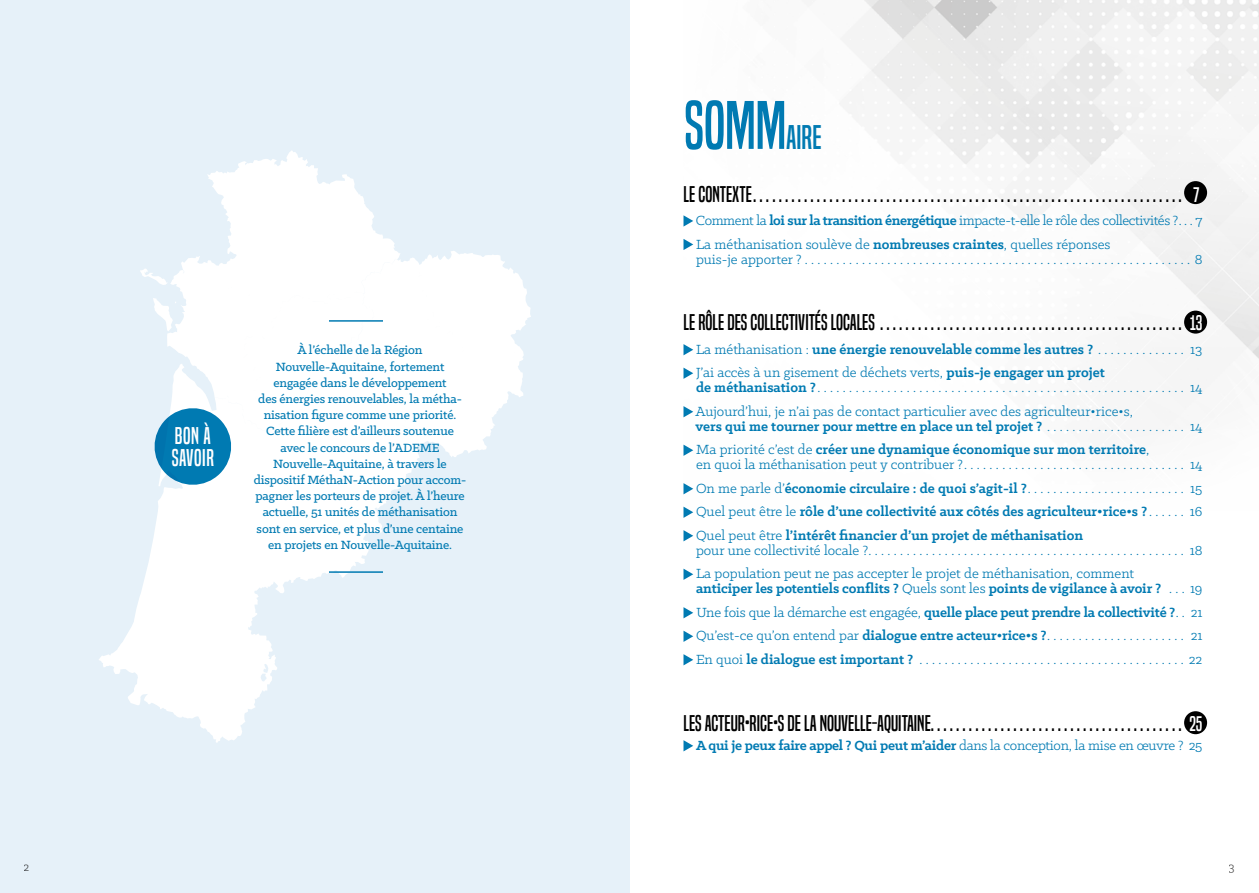
<style>
.page{position:relative;width:1259px;height:893px;background:#fff}
.page>*{position:absolute;margin:0;border:0;box-sizing:border-box;transform-origin:0 0}
.t1{font:63.3px "Built Titling Rg";color:#007ab2}
.t2{font:22.35px/22.4px "Built Titling Rg";letter-spacing:.03em;color:#fff}
.t3{font:21px "Built Titling Rg";color:#000}
.t4{font:19.5px "Built Titling Rg";color:#fff}
.t5{font:15px/23.5px "Klinic Slab";color:#007ab2}
.t6{font:700 15px/23.5px "Klinic Slab";color:#007ab2}
.t7{font:15px/23.5px "Klinic Slab";letter-spacing:-.025em;color:#007ab2}
.t8{font:500 13.5px/16.2px "Klinic Slab";letter-spacing:-.01em;color:#007ab2;text-align:center}
.t9{font:13.5px "Klinic Slab";color:#000}
.s1{font-size:31.65px}
.s2{font-weight:700}
.s3{font-weight:400}
.s4{font-size:18px}
</style>
<div class="page">
<div style="left:1184px;top:711px;width:23px;height:23px;background:#000;border-radius:50%"></div>
<div style="left:0;top:0;width:629px;height:893px;background:#e6f1f9"></div>
<img style="left:683px;top:0;width:576px;height:507px">
<svg style="left:683px;top:215px;width:10px;height:12px"></svg>
<svg style="left:683px;top:239px;width:10px;height:11px"></svg>
<svg style="left:683px;top:344px;width:10px;height:11px"></svg>
<svg style="left:683px;top:368px;width:10px;height:11px"></svg>
<svg style="left:683px;top:406px;width:10px;height:11px"></svg>
<svg style="left:683px;top:445px;width:10px;height:11px"></svg>
<svg style="left:683px;top:483px;width:10px;height:11px"></svg>
<svg style="left:683px;top:507px;width:10px;height:11px"></svg>
<svg style="left:683px;top:530px;width:10px;height:11px"></svg>
<svg style="left:683px;top:569px;width:10px;height:11px"></svg>
<svg style="left:683px;top:607px;width:10px;height:11px"></svg>
<svg style="left:683px;top:631px;width:10px;height:11px"></svg>
<svg style="left:683px;top:654px;width:10px;height:11px"></svg>
<svg style="left:683px;top:740px;width:10px;height:11px"></svg>
<svg style="left:99px;top:150px;width:432px;height:593px"></svg>
<svg style="left:151px;top:404px;width:84px;height:84px;background:#55a5cb"></svg>
<hr style="left:329px;top:320px;width:54px;height:2px;background:#007ab2">
<hr style="left:329px;top:571px;width:54px;height:2px;background:#007ab2">
<h1 class="t1" style="left:684px;top:88px;width:139px">SOMM<span class="s1">AIRE</span></h1>
<h2 class="t2" style="left:172px;top:425px;width:44px">BON À<br>SAVOIR</h2>
<p class="t8" style="left:254px;top:342px;width:214px">À l’échelle de la Région Nouvelle-Aquitaine, fortement engagée dans le développement<br>des énergies renouvelables, la métha&shy;nisation figure comme une priorité.<br>Cette filière est d’ailleurs soutenue avec le concours de l’ADEME Nouvelle-Aquitaine, à travers le dispositif MéthaN-Action pour accom&shy;pagner les porteurs de projet. À l’heure actuelle, 51 unités de méthanisation sont en service, et plus d’une centaine en projets en Nouvelle-Aquitaine.</p>
<h3 class="t3" style="left:683px;top:181px;width:73px">LE CONTEXTE.....................................................................</h3>
<h3 class="t4" style="left:1193px;top:183px;width:8px">7</h3>
<p class="t7" style="left:696px;top:208px;width:508px">Comment la <span class="s2">loi sur la transition énergétique</span> impacte-t-elle le rôle des collectivités ? . . 7<br>La méthanisation soulève de <span class="s2">nombreuses craintes</span>, quelles réponses</p>
<p class="t5" style="left:696px;top:247px;width:508px">puis-je apporter ? . . . . . . . . . . . . . . . . . . . . . . . . . . . . . . . . . . . . . . . . . . . . . . . . . . . . . . . . . . . . 8</p>
<h3 class="t3" style="left:683px;top:310px;width:198px">LE RÔLE DES COLLECTIVITÉS LOCALES.................................................</h3>
<h3 class="t4" style="left:1190px;top:312px;width:14px">13</h3>
<p class="t5" style="left:696px;top:337px;width:508px">La méthanisation : <span class="s2">une énergie renouvelable comme les autres ?</span> . . . . . . . . . . . . . 13<br>J’ai accès à un gisement de déchets verts, <span class="s2">puis-je engager un projet</span></p>
<p class="t5" style="left:695px;top:376px;width:508px"><span class="s2">de méthanisation ?</span> . . . . . . . . . . . . . . . . . . . . . . . . . . . . . . . . . . . . . . . . . . . . . . . . . . . . . . . . . 14<br>Aujourd’hui, je n’ai pas de contact particulier avec des agriculteur•rice•s,</p>
<p class="t6" style="left:695px;top:414px;width:508px">vers qui me tourner pour mettre en place un tel projet ? <span class="s3">. . . . . . . . . . . . . . . . . . . . . 14<br>Ma priorité c’est de</span> créer une dynamique économique sur mon territoire<span class="s3">,</span></p>
<p class="t5" style="left:696px;top:453px;width:508px;text-align:justify">en quoi la méthanisation peut y contribuer ? . . . . . . . . . . . . . . . . . . . . . . . . . . . . . . . . . . 14<br>On me parle d’<span class="s2">économie circulaire : de quoi s’agit-il ?</span> . . . . . . . . . . . . . . . . . . . . . . . . 15<br>Quel peut être le <span class="s2">rôle d’une collectivité aux côtés des agriculteur•rice•s ?</span> . . . . . 16<br>Quel peut être <span class="s2">l’intérêt financier d’un projet de méthanisation</span></p>
<p class="t5" style="left:696px;top:538px;width:508px">pour une collectivité locale ? . . . . . . . . . . . . . . . . . . . . . . . . . . . . . . . . . . . . . . . . . . . . . . . . . 18<br>La population peut ne pas accepter le projet de méthanisation, comment</p>
<p class="t5" style="left:696px;top:577px;width:508px;text-align:justify"><span class="s2">anticiper les potentiels conflits ?</span> Quels sont les <span class="s2">points de vigilance à avoir ?</span> . . 19<br>Une fois que la démarche est engagée, <span class="s2">quelle place peut prendre la collectivité ?</span> . 21<br>Qu’est-ce qu’on entend par <span class="s2">dialogue entre acteur•rice•s ?</span> . . . . . . . . . . . . . . . . . . . . . . 21<br>En quoi <span class="s2">le dialogue est important ?</span> . . . . . . . . . . . . . . . . . . . . . . . . . . . . . . . . . . . . . . . . . 22</p>
<h3 class="t3" style="left:683px;top:710px;width:252px">LES ACTEUR<span class="s4">•</span>RICE<span class="s4">•</span>S DE LA NOUVELLE-AQUITAINE.........................................</h3>
<h3 class="t4" style="left:1189px;top:712px;width:15px">25</h3>
<p class="t6" style="left:696px;top:733px;width:508px">A qui je peux faire appel ? Qui peut m’aider <span class="s3">dans la conception, la mise en œuvre ? 25</span></p>
<p class="t9" style="left:24px;top:858px;width:8px">2</p>
<p class="t9" style="left:1228px;top:858px;width:8px">3</p>
</div>
